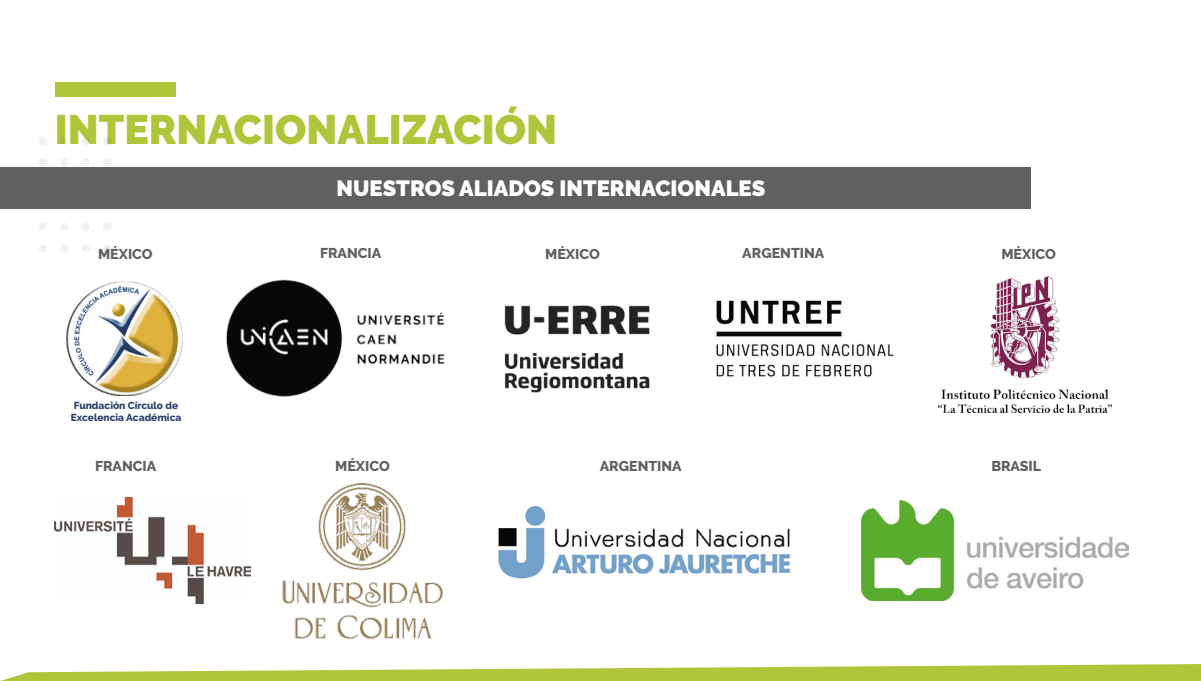
<style>
.page{position:relative;width:1201px;height:681px;background:#fff}
.page>*{position:absolute;margin:0;border:0;box-sizing:border-box;transform-origin:0 0}
.t1{font:900 41px "Raleway";color:#afc63b}
.t2{font:900 22px "Raleway";color:#fff}
.t3{font:800 14.2px "Raleway";color:#616060}
.t4{font:800 10.1px/11.5px "Raleway";color:#2a3f6d;text-align:center}
</style>
<div class="page">
<svg style="left:3px;top:664px;width:1197px;height:16px"></svg>
<div style="left:55px;top:82px;width:120px;height:14px;background:#afc63b"></div>
<div style="left:103px;top:137px;width:8px;height:8px;background:#f1f1f0;border-radius:50%"></div>
<div style="left:103px;top:158px;width:8px;height:9px;background:#f1f1f0;border-radius:50%"></div>
<div style="left:103px;top:222px;width:8px;height:9px;background:#f1f1f0;border-radius:50%"></div>
<div style="left:103px;top:244px;width:8px;height:8px;background:#f1f1f0;border-radius:50%"></div>
<div style="left:81px;top:137px;width:9px;height:8px;background:#f1f1f0;border-radius:50%"></div>
<div style="left:81px;top:158px;width:9px;height:9px;background:#f1f1f0;border-radius:50%"></div>
<div style="left:81px;top:222px;width:9px;height:9px;background:#f1f1f0;border-radius:50%"></div>
<div style="left:81px;top:244px;width:9px;height:8px;background:#f1f1f0;border-radius:50%"></div>
<div style="left:60px;top:137px;width:8px;height:8px;background:#f1f1f0;border-radius:50%"></div>
<div style="left:60px;top:158px;width:8px;height:9px;background:#f1f1f0;border-radius:50%"></div>
<div style="left:60px;top:222px;width:8px;height:9px;background:#f1f1f0;border-radius:50%"></div>
<div style="left:60px;top:244px;width:8px;height:8px;background:#f1f1f0;border-radius:50%"></div>
<div style="left:39px;top:137px;width:8px;height:8px;background:#f1f1f0;border-radius:50%"></div>
<div style="left:39px;top:158px;width:8px;height:9px;background:#f1f1f0;border-radius:50%"></div>
<div style="left:39px;top:222px;width:8px;height:9px;background:#f1f1f0;border-radius:50%"></div>
<div style="left:39px;top:244px;width:8px;height:8px;background:#f1f1f0;border-radius:50%"></div>
<div style="left:0;top:167px;width:1030px;height:42px;background:#616060"></div>
<img style="left:67px;top:281px;width:115px;height:115px">
<img style="left:226px;top:279px;width:219px;height:118px">
<img style="left:504px;top:305px;width:146px;height:87px">
<img style="left:716px;top:300px;width:178px;height:77px">
<img style="left:938px;top:276px;width:173px;height:136px">
<img style="left:54px;top:497px;width:196px;height:106px">
<img style="left:282px;top:483px;width:162px;height:157px">
<img style="left:498px;top:505px;width:293px;height:74px">
<img style="left:861px;top:500px;width:267px;height:100px">
<h1 class="t1" style="left:55px;top:106px;width:503px">INTERNACIONALIZACIÓN</h1>
<h2 class="t2" style="left:336px;top:176px;width:430px">NUESTROS ALIADOS INTERNACIONALES</h2>
<p class="t3" style="left:98px;top:245px;width:56px">MÉXICO</p>
<p class="t4" style="left:71px;top:400px;width:112px">Fundación Círculo de<br>Excelencia Académica</p>
<p class="t3" style="left:95px;top:457px;width:63px">FRANCIA</p>
<p class="t3" style="left:320px;top:245px;width:63px">FRANCIA</p>
<p class="t3" style="left:545px;top:245px;width:56px">MÉXICO</p>
<p class="t3" style="left:1001px;top:245px;width:56px">MÉXICO</p>
<p class="t3" style="left:742px;top:245px;width:84px">ARGENTINA</p>
<p class="t3" style="left:335px;top:458px;width:56px">MÉXICO</p>
<p class="t3" style="left:600px;top:457px;width:84px">ARGENTINA</p>
<p class="t3" style="left:991px;top:457px;width:51px">BRASIL</p>
</div>
